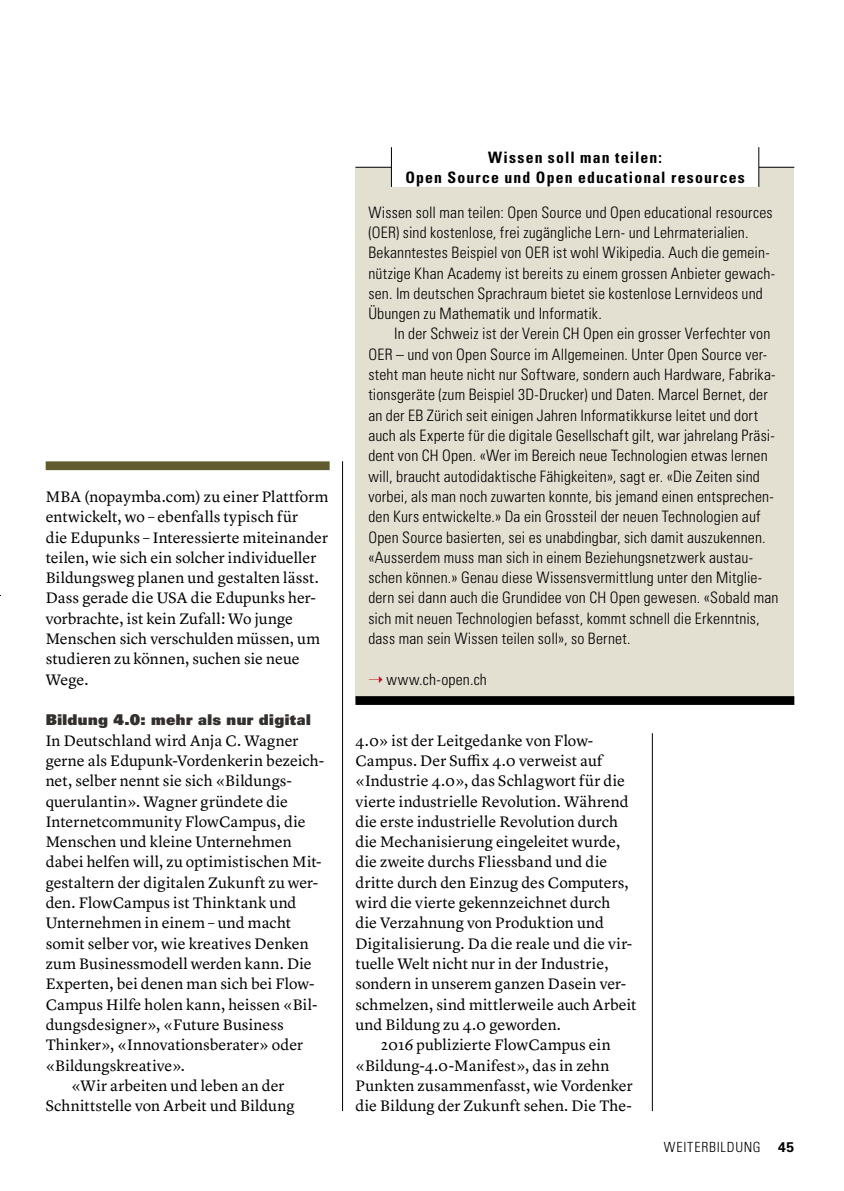
<style>
.page{position:relative;width:844px;height:1191px;background:#fff}
.page>*{position:absolute;margin:0;border:0;box-sizing:border-box;transform-origin:0 0}
.t1{font:15.75px/20.3px "Lyon Text";letter-spacing:.005em;color:#000}
.t2{font:300 condensed 15.75px/20.3px "Univers LT Std";letter-spacing:.01em;color:#000}
.t3{font:700 condensed 15.75px/20.3px "Univers LT Std";letter-spacing:.075em;color:#000;text-align:center}
.t4{font:14.88px "Univers LT Std X Black";letter-spacing:.03em;color:#322f2d}
.t5{font:300 condensed 14px "Univers LT Std";letter-spacing:.05em;color:#000}
.t6{font:700 14px "Univers LT Std";color:#000}
.s1{color:#bb111d}
</style>
<div class="page">
<hr style="left:342px;top:461px;width:1px;height:650px;background:#000">
<hr style="left:652px;top:733px;width:1px;height:378px;background:#000">
<div style="left:46px;top:461px;width:283px;height:9px;background:#615c30"></div>
<div style="left:355px;top:167px;width:439px;height:533px;background:#e3dfd1"></div>
<hr style="left:355px;top:167px;width:439px;height:1px;background:#000">
<div style="left:355px;top:696px;width:439px;height:9px;background:#000"></div>
<div style="left:391px;top:147px;width:367px;height:40px;background:#fff"></div>
<hr style="left:391px;top:147px;width:1px;height:40px;background:#000">
<hr style="left:758px;top:147px;width:1px;height:40px;background:#000">
<p class="t1" style="left:46px;top:485px;width:284px">MBA (nopaymba.com) zu einer Plattform entwickelt, wo – ebenfalls typisch für<br>die Edupunks – Interessierte miteinander teilen, wie sich ein solcher individueller Bildungsweg planen und gestalten lässt.<br>Dass gerade die USA die Edupunks her&shy;vorbrachte, ist kein Zufall: Wo junge Menschen sich verschulden müssen, um studieren zu können, suchen sie neue Wege.</p>
<p class="t4" style="left:46px;top:710px;width:266px">Bildung 4.0: mehr als nur digital</p>
<p class="t1" style="left:46px;top:729px;width:254px">In Deutschland wird Anja C. Wagner</p>
<p class="t1" style="left:46px;top:749px;width:280px">gerne als Edupunk-Vordenkerin bezeich-</p>
<p class="t1" style="left:46px;top:769px;width:248px">net, selber nennt sie sich «Bildungs-</p>
<p class="t1" style="left:46px;top:790px;width:244px">querulantin». Wagner gründete die</p>
<p class="t1" style="left:46px;top:810px;width:261px">Internetcommunity FlowCampus, die</p>
<p class="t1" style="left:46px;top:830px;width:247px">Menschen und kleine Unternehmen</p>
<p class="t1" style="left:46px;top:850px;width:277px">dabei helfen will, zu optimistischen Mit-</p>
<p class="t1" style="left:46px;top:871px;width:274px">gestaltern der digitalen Zukunft zu wer-</p>
<p class="t1" style="left:46px;top:891px;width:252px">den. FlowCampus ist Thinktank und</p>
<p class="t1" style="left:46px;top:911px;width:247px">Unternehmen in einem – und macht</p>
<p class="t1" style="left:46px;top:932px;width:264px">somit selber vor, wie kreatives Denken</p>
<p class="t1" style="left:46px;top:952px;width:267px">zum Businessmodell werden kann. Die</p>
<p class="t1" style="left:46px;top:972px;width:270px">Experten, bei denen man sich bei Flow-</p>
<p class="t1" style="left:46px;top:993px;width:273px">Campus Hilfe holen kann, heissen «Bil-</p>
<p class="t1" style="left:46px;top:1013px;width:239px">dungsdesigner», «Future Business</p>
<p class="t1" style="left:46px;top:1033px;width:259px">Thinker», «Innovationsberater» oder</p>
<p class="t1" style="left:46px;top:1053px;width:141px">«Bildungskreative».</p>
<p class="t1" style="left:71px;top:1074px;width:214px">«Wir arbeiten und leben an der</p>
<p class="t1" style="left:46px;top:1094px;width:250px">Schnittstelle von Arbeit und Bildung</p>
<p class="t3" style="left:405px;top:147px;width:341px">Wissen soll man teilen:<br>Open Source und Open educational resources</p>
<p class="t2" style="left:368px;top:202px;width:408px">Wissen soll man teilen: Open Source und Open educational resources (OER) sind kostenlose, frei zugängliche Lern- und Lehrmaterialien.<br>Bekanntestes Beispiel von OER ist wohl Wikipedia. Auch die gemein&shy;nützige Khan Academy ist bereits zu einem grossen Anbieter gewach&shy;sen. Im deutschen Sprachraum bietet sie kostenlose Lernvideos und Übungen zu Mathematik und Informatik.</p>
<p class="t2" style="left:368px;top:324px;width:411px;text-indent:26px">In der Schweiz ist der Verein CH Open ein grosser Verfechter von OER – und von Open Source im Allgemeinen. Unter Open Source ver&shy;steht man heute nicht nur Software, sondern auch Hardware, Fabrika&shy;tionsgeräte (zum Beispiel 3D-Drucker) und Daten. Marcel Bernet, der an der EB Zürich seit einigen Jahren Informatikkurse leitet und dort auch als Experte für die digitale Gesellschaft gilt, war jahrelang Präsi&shy;dent von CH Open. «Wer im Bereich neue Technologien etwas lernen will, braucht autodidaktische Fähigkeiten», sagt er. «Die Zeiten sind vorbei, als man noch zuwarten konnte, bis jemand einen entsprechen&shy;den Kurs entwickelte.» Da ein Grossteil der neuen Technologien auf Open Source basierten, sei es unabdingbar, sich damit auszukennen. «Ausserdem muss man sich in einem Beziehungsnetzwerk austau&shy;schen können.» Genau diese Wissensvermittlung unter den Mitglie&shy;dern sei dann auch die Grundidee von CH Open gewesen. «Sobald man sich mit neuen Technologien befasst, kommt schnell die Erkenntnis, dass man sein Wissen teilen soll», so Bernet.</p>
<p class="t2" style="left:368px;top:669px;width:120px"><span class="s1">➝</span> www.ch-open.ch</p>
<p class="t1" style="left:355px;top:729px;width:239px">4.0» ist der Leitgedanke von Flow-</p>
<p class="t1" style="left:355px;top:749px;width:248px">Campus. Der Suffix 4.0 verweist auf</p>
<p class="t1" style="left:355px;top:769px;width:271px">«Industrie 4.0», das Schlagwort für die</p>
<p class="t1" style="left:355px;top:790px;width:274px">vierte industrielle Revolution. Während</p>
<p class="t1" style="left:355px;top:810px;width:264px">die erste industrielle Revolution durch</p>
<p class="t1" style="left:355px;top:830px;width:266px">die Mechanisierung eingeleitet wurde,</p>
<p class="t1" style="left:355px;top:850px;width:253px">die zweite durchs Fliessband und die</p>
<p class="t1" style="left:355px;top:871px;width:275px">dritte durch den Einzug des Computers,</p>
<p class="t1" style="left:355px;top:891px;width:256px">wird die vierte gekennzeichnet durch</p>
<p class="t1" style="left:355px;top:911px;width:250px">die Verzahnung von Produktion und</p>
<p class="t1" style="left:355px;top:932px;width:278px">Digitalisierung. Da die reale und die vir-</p>
<p class="t1" style="left:355px;top:952px;width:254px">tuelle Welt nicht nur in der Industrie,</p>
<p class="t1" style="left:355px;top:972px;width:272px">sondern in unserem ganzen Dasein ver-</p>
<p class="t1" style="left:355px;top:993px;width:282px">schmelzen, sind mittlerweile auch Arbeit</p>
<p class="t1" style="left:355px;top:1013px;width:207px">und Bildung zu 4.0 geworden.</p>
<p class="t1" style="left:381px;top:1033px;width:231px">2016 publizierte FlowCampus ein</p>
<p class="t1" style="left:355px;top:1053px;width:255px">«Bildung-4.0-Manifest», das in zehn</p>
<p class="t1" style="left:355px;top:1074px;width:279px">Punkten zusammenfasst, wie Vordenker</p>
<p class="t1" style="left:355px;top:1094px;width:278px">die Bildung der Zukunft sehen. Die The-</p>
<p class="t5" style="left:663px;top:1138px;width:98px">WEITERBILDUNG</p>
<p class="t6" style="left:778px;top:1138px;width:18px">45</p>
</div>
